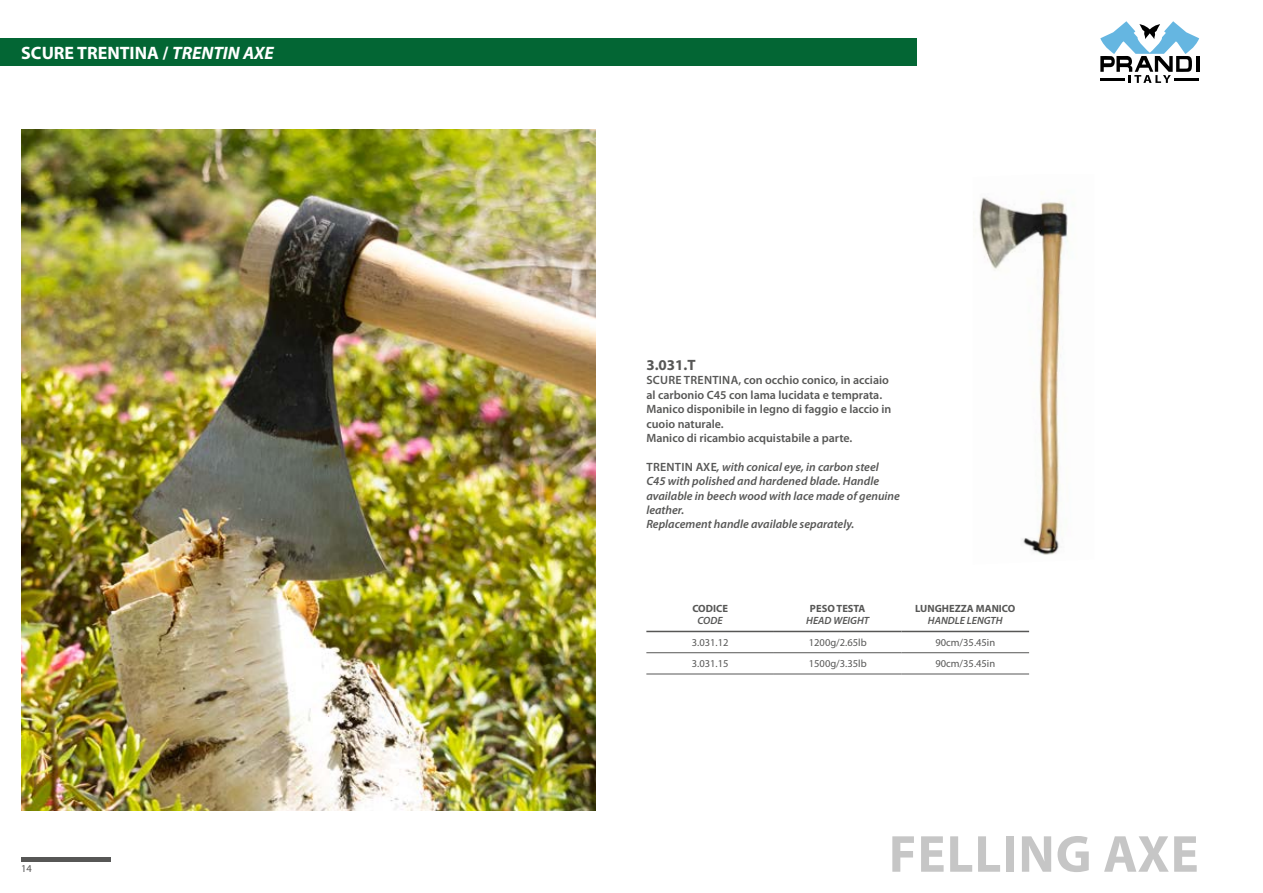
<style>
.page{position:relative;width:1263px;height:893px;background:#fff}
.page>*{position:absolute;margin:0;border:0;box-sizing:border-box;transform-origin:0 0}
.t1{font:700 52.5px "Myriad Pro";letter-spacing:.02em;color:#c6c6c6}
.t2{font:700 18px "Myriad Pro";color:#fff}
.t3{font:700 15px "Myriad Pro";color:#575756}
.t4{font:600 12px/14.4px "Myriad Pro";color:#575756}
.t5{font:italic 600 12px/14.4px "Myriad Pro";color:#575756}
.t6{font:10.5px "Myriad Pro";color:#575756}
.t7{font:700 10.5px "Myriad Pro";color:#575756}
.t8{font:italic 600 10.5px "Myriad Pro";color:#575756}
.s1{font-style:italic}
.s2{font-style:normal}
</style>
<div class="page">
<div style="left:0;top:38px;width:916px;height:28px;background:#036634"></div>
<div style="left:21px;top:857px;width:89px;height:5px;background:#575756"></div>
<svg style="left:1100px;top:21px;width:99px;height:62px"></svg>
<hr style="left:1100px;top:78px;width:25px;height:2px;background:#000">
<hr style="left:1174px;top:78px;width:25px;height:2px;background:#000">
<hr style="left:901px;top:652px;width:128px;height:1px;background:#575756">
<hr style="left:901px;top:674px;width:128px;height:1px;background:#575756">
<hr style="left:646px;top:652px;width:128px;height:1px;background:#575756">
<hr style="left:774px;top:652px;width:127px;height:1px;background:#575756">
<hr style="left:646px;top:674px;width:128px;height:1px;background:#575756">
<hr style="left:774px;top:674px;width:127px;height:1px;background:#575756">
<hr style="left:646px;top:631px;width:128px;height:1px;background:#575756">
<hr style="left:774px;top:631px;width:127px;height:1px;background:#575756">
<hr style="left:901px;top:631px;width:128px;height:1px;background:#575756">
<img style="left:979px;top:192px;width:89px;height:363px">
<img style="left:21px;top:130px;width:574px;height:680px">
<h2 class="t2" style="left:21px;top:41px;width:254px">SCURE TRENTINA / <span class="s1">TRENTIN AXE</span></h2>
<p class="t6" style="left:21px;top:862px;width:12px">14</p>
<p class="t3" style="left:646px;top:355px;width:51px">3.031.T</p>
<p class="t4" style="left:646px;top:373px;width:247px">SCURE TRENTINA, con occhio conico, in acciaio al carbonio C45 con lama lucidata e temprata.<br>Manico disponibile in legno di faggio e laccio in cuoio naturale.<br>Manico di ricambio acquistabile a parte.</p>
<p class="t5" style="left:646px;top:459px;width:255px"><span class="s2">TRENTIN AXE</span>, with conical eye, in carbon steel C45 with polished and hardened blade. Handle available in beech wood with lace made of genuine leather.<br>Replacement handle available separately.</p>
<p class="t7" style="left:692px;top:602px;width:37px">CODICE</p>
<p class="t8" style="left:697px;top:614px;width:27px">CODE</p>
<p class="t7" style="left:810px;top:602px;width:57px">PESO TESTA</p>
<p class="t8" style="left:806px;top:614px;width:64px">HEAD WEIGHT</p>
<p class="t7" style="left:915px;top:602px;width:102px">LUNGHEZZA MANICO</p>
<p class="t8" style="left:928px;top:614px;width:76px">HANDLE LENGTH</p>
<p class="t6" style="left:692px;top:636px;width:38px">3.031.12</p>
<p class="t6" style="left:809px;top:636px;width:59px">1200g/2.65lb</p>
<p class="t6" style="left:935px;top:636px;width:61px">90cm/35.45in</p>
<p class="t6" style="left:692px;top:657px;width:38px">3.031.15</p>
<p class="t6" style="left:809px;top:657px;width:59px">1500g/3.35lb</p>
<p class="t6" style="left:935px;top:657px;width:61px">90cm/35.45in</p>
<h1 class="t1" style="left:889px;top:820px;width:311px">FELLING AXE</h1>
</div>
